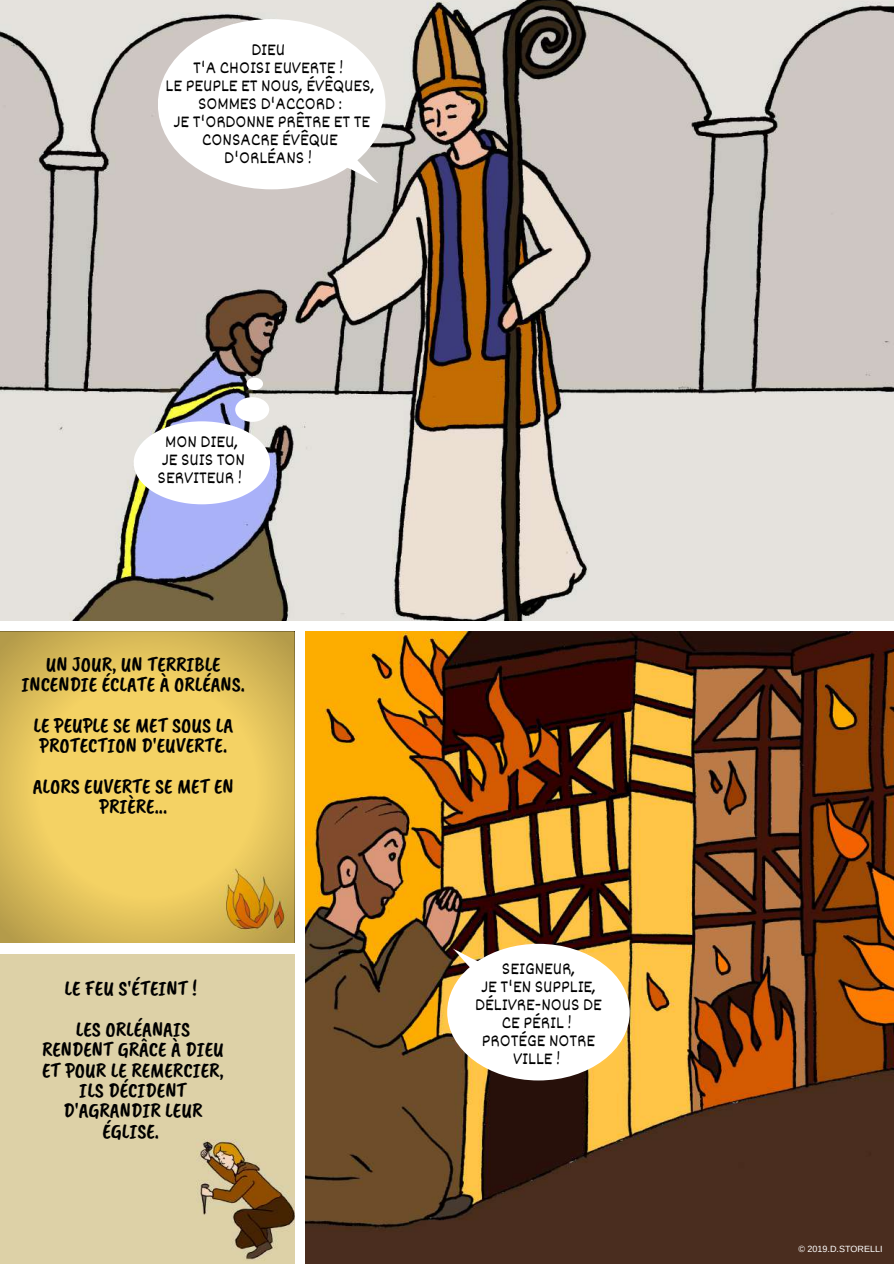
<style>
.page{position:relative;width:894px;height:1264px;background:#fff}
.page>*{position:absolute;margin:0;border:0;box-sizing:border-box;transform-origin:0 0}
.t1{font:21px/20.4px "Caveat Brush";color:#000;text-align:center}
.t2{font:18px/18px "Dekko";color:#000;text-align:center}
.t3{font:9px "Arimo";color:#fff}
</style>
<div class="page">
<img style="left:0;top:0;width:893px;height:620px">
<svg style="left:0;top:632px;width:294px;height:310px;background:#e4c45c"></svg>
<img style="left:305px;top:632px;width:588px;height:631px">
<div style="left:0;top:954px;width:294px;height:309px;background:#ddd1a7"></div>
<svg style="left:158px;top:19px;width:227px;height:170px"></svg>
<svg style="left:134px;top:397px;width:136px;height:107px"></svg>
<svg style="left:246px;top:377px;width:17px;height:13px"></svg>
<svg style="left:447px;top:943px;width:182px;height:137px"></svg>
<p class="t2" style="left:165px;top:39px;width:210px">DIEU<br>T'A CHOISI EUVERTE !<br>LE PEUPLE ET NOUS, ÉVÊQUES,<br>SOMMES D'ACCORD :<br>JE T'ORDONNE PRÊTRE ET TE<br>CONSACRE ÉVÊQUE<br>D'ORLÉANS !</p>
<p class="t2" style="left:158px;top:432px;width:89px">MON DIEU,<br>JE SUIS TON<br>SERVITEUR !</p>
<p class="t1" style="left:21px;top:654px;width:225px">UN JOUR, UN TERRIBLE<br>INCENDIE ÉCLATE À ORLÉANS.</p>
<p class="t1" style="left:33px;top:715px;width:201px;text-align:left">LE PEUPLE SE MET SOUS LA<br>PROTECTION D'EUVERTE.</p>
<p class="t1" style="left:33px;top:775px;width:202px">ALORS EUVERTE SE MET EN<br>PRIÈRE...</p>
<p class="t1" style="left:64px;top:968px;width:134px;line-height:40.7px">LE FEU S'ÉTEINT !<br>LES ORLÉANAIS</p>
<p class="t1" style="left:42px;top:1039px;width:183px">RENDENT GRÂCE À DIEU<br>ET POUR LE REMERCIER,<br>ILS DÉCIDENT<br>D'AGRANDIR LEUR<br>ÉGLISE.</p>
<p class="t2" style="left:475px;top:959px;width:128px">SEIGNEUR,<br>JE T'EN SUPPLIE,<br>DÉLIVRE-NOUS DE<br>CE PÉRIL !<br>PROTÉGE NOTRE<br>VILLE !</p>
<p class="t3" style="left:798px;top:1244px;width:86px">© 2019.D.STORELLI</p>
</div>
